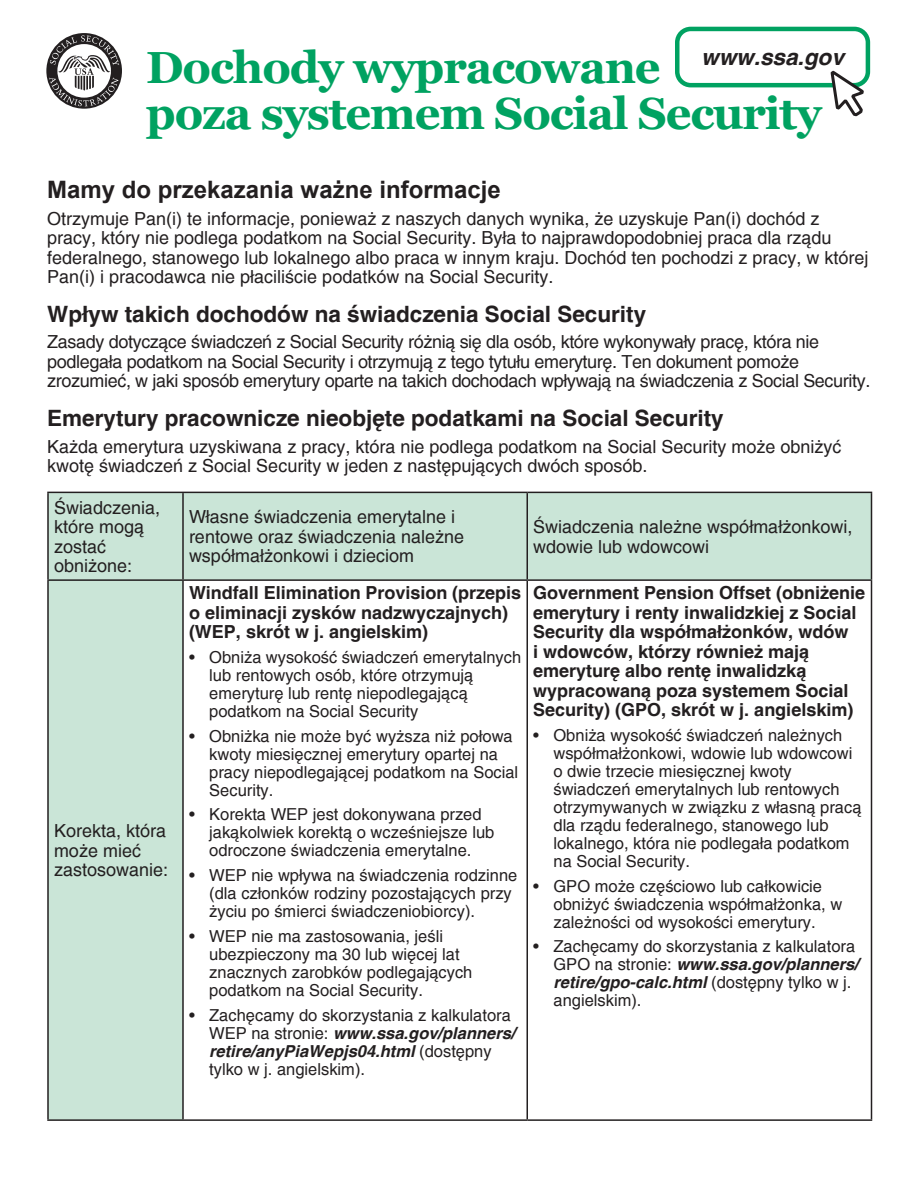
<style>
.page{position:relative;width:918px;height:1188px;background:#fff}
.page>*{position:absolute;margin:0;border:0;box-sizing:border-box;transform-origin:0 0}
.t1{font:700 45px/46.5px "Georgia";letter-spacing:-.025em;color:#00a261}
.t2{font:700 24px "Arial";color:#231f20}
.t3{font:700 22.5px "Helvetica";color:#231f20}
.t4{font:italic 700 22.5px "Helvetica";color:#231f20}
.t5{font:18px/19.5px "Helvetica";color:#231f20}
.t6{font:700 18px/19.5px "Helvetica";color:#231f20}
.t7{font:18px/19.5px "Helvetica";letter-spacing:-.02em;color:#231f20}
.t8{font:16.5px/18px "Helvetica";color:#231f20}
.s1{font-weight:700;font-style:italic}
</style>
<div class="page">
<div style="left:49px;top:493px;width:822px;height:86px;background:#cae5d7"></div>
<div style="left:48px;top:580px;width:135px;height:540px;background:#cae5d7"></div>
<hr style="left:47px;top:492px;width:136px;height:1px;background:#231f20">
<hr style="left:47px;top:493px;width:2px;height:86px;background:#231f20">
<hr style="left:183px;top:492px;width:344px;height:1px;background:#231f20">
<hr style="left:182px;top:493px;width:2px;height:86px;background:#231f20">
<hr style="left:527px;top:492px;width:345px;height:1px;background:#231f20">
<hr style="left:526px;top:493px;width:2px;height:86px;background:#231f20">
<hr style="left:871px;top:493px;width:1px;height:86px;background:#231f20">
<hr style="left:47px;top:579px;width:136px;height:2px;background:#231f20">
<hr style="left:47px;top:581px;width:2px;height:538px;background:#231f20">
<hr style="left:183px;top:579px;width:344px;height:2px;background:#231f20">
<hr style="left:182px;top:581px;width:2px;height:538px;background:#231f20">
<hr style="left:527px;top:579px;width:345px;height:2px;background:#231f20">
<hr style="left:526px;top:581px;width:2px;height:538px;background:#231f20">
<hr style="left:871px;top:581px;width:1px;height:538px;background:#231f20">
<hr style="left:47px;top:1119px;width:136px;height:2px;background:#231f20">
<hr style="left:183px;top:1119px;width:344px;height:2px;background:#231f20">
<hr style="left:527px;top:1119px;width:345px;height:2px;background:#231f20">
<div style="left:675px;top:27px;width:195px;height:60px;border:4px solid #00a261;border-radius:14px"></div>
<svg style="left:829px;top:68px;width:37px;height:49px"></svg>
<svg style="left:46px;top:33px;width:76px;height:76px"></svg>
<svg style="left:49px;top:35px;width:70px;height:71px"></svg>
<h1 class="t1" style="left:146px;top:44px;width:677px">Dochody wypracowane<br>poza systemem Social Security</h1>
<p class="t4" style="left:701px;top:44px;width:144px">www.ssa.gov</p>
<p class="t2" style="left:47px;top:173px;width:455px">Mamy do przekazania ważne informacje</p>
<p class="t5" style="left:47px;top:209px;width:823px">Otrzymuje Pan(i) te informacje, ponieważ z naszych danych wynika, że uzyskuje Pan(i) dochód z pracy, który nie podlega podatkom na Social Security. Była to najprawdopodobniej praca dla rządu federalnego, stanowego lub lokalnego albo praca w innym kraju. Dochód ten pochodzi z pracy, w której Pan(i) i pracodawca nie płaciliście podatków na Social Security.</p>
<h2 class="t3" style="left:47px;top:300px;width:600px">Wpływ takich dochodów na świadczenia Social Security</h2>
<p class="t7" style="left:47px;top:333px;width:825px">Zasady dotyczące świadczeń z Social Security różnią się dla osób, które wykonywały pracę, która nie podlegała podatkom na Social Security i otrzymują z tego tytułu emeryturę. Ten dokument pomoże zrozumieć, w jaki sposób emerytury oparte na takich dochodach wpływają na świadczenia z Social Security.</p>
<h2 class="t3" style="left:47px;top:405px;width:678px">Emerytury pracownicze nieobjęte podatkami na Social Security</h2>
<p class="t5" style="left:47px;top:437px;width:796px">Każda emerytura uzyskiwana z pracy, która nie podlega podatkom na Social Security może obniżyć kwotę świadczeń z Social Security w jeden z następujących dwóch sposób.</p>
<p class="t5" style="left:54px;top:498px;width:108px">Świadczenia, które mogą zostać obniżone:</p>
<p class="t5" style="left:189px;top:508px;width:277px">Własne świadczenia emerytalne i rentowe oraz świadczenia należne współmałżonkowi i dzieciom</p>
<p class="t5" style="left:533px;top:518px;width:321px">Świadczenia należne współmałżonkowi, wdowie lub wdowcowi</p>
<p class="t5" style="left:54px;top:822px;width:116px">Korekta, która może mieć zastosowanie:</p>
<p class="t6" style="left:189px;top:584px;width:334px">Windfall Elimination Provision (przepis o eliminacji zysków nadzwyczajnych) (WEP, skrót w j. angielskim)</p>
<p class="t8" style="left:209px;top:649px;width:313px;text-indent:-20px">• Obniża wysokość świadczeń emerytalnych lub rentowych osób, które otrzymują emeryturę lub rentę niepodlegającą podatkom na Social Security</p>
<p class="t8" style="left:209px;top:728px;width:311px;text-indent:-20px">• Obniżka nie może być wyższa niż połowa kwoty miesięcznej emerytury opartej na pracy niepodlegającej podatkom na Social Security.</p>
<p class="t8" style="left:209px;top:806px;width:287px;text-indent:-20px">• Korekta WEP jest dokonywana przed jakąkolwiek korektą o wcześniejsze lub odroczone świadczenia emerytalne.</p>
<p class="t8" style="left:209px;top:867px;width:310px;text-indent:-20px">• WEP nie wpływa na świadczenia rodzinne (dla członków rodziny pozostających przy życiu po śmierci świadczeniobiorcy).</p>
<p class="t8" style="left:209px;top:928px;width:265px;text-indent:-20px">• WEP nie ma zastosowania, jeśli ubezpieczony ma 30 lub więcej lat znacznych zarobków podlegających podatkom na Social Security.</p>
<p class="t8" style="left:209px;top:1007px;width:308px;text-indent:-20px">• Zachęcamy do skorzystania z kalkulatora WEP na stronie: <span class="s1">www.ssa.gov/planners/ retire/anyPiaWepjs04.html</span> (dostępny tylko w j. angielskim).</p>
<p class="t6" style="left:533px;top:584px;width:334px">Government Pension Offset (obniżenie emerytury i renty inwalidzkiej z Social Security dla współmałżonków, wdów<br>i wdowców, którzy również mają emeryturę albo rentę inwalidzką wypracowaną poza systemem Social Security) (GPO, skrót w j. angielskim)</p>
<p class="t8" style="left:553px;top:727px;width:310px;text-indent:-20px">• Obniża wysokość świadczeń należnych współmałżonkowi, wdowie lub wdowcowi o dwie trzecie miesięcznej kwoty świadczeń emerytalnych lub rentowych otrzymywanych w związku z własną pracą dla rządu federalnego, stanowego lub lokalnego, która nie podlegała podatkom na Social Security.</p>
<p class="t8" style="left:553px;top:878px;width:290px;text-indent:-20px">• GPO może częściowo lub całkowicie obniżyć świadczenia współmałżonka, w zależności od wysokości emerytury.</p>
<p class="t8" style="left:553px;top:938px;width:307px;text-indent:-20px">• Zachęcamy do skorzystania z kalkulatora GPO na stronie: <span class="s1">www.ssa.gov/planners/ retire/gpo-calc.html</span> (dostępny tylko w j. angielskim).</p>
</div>
